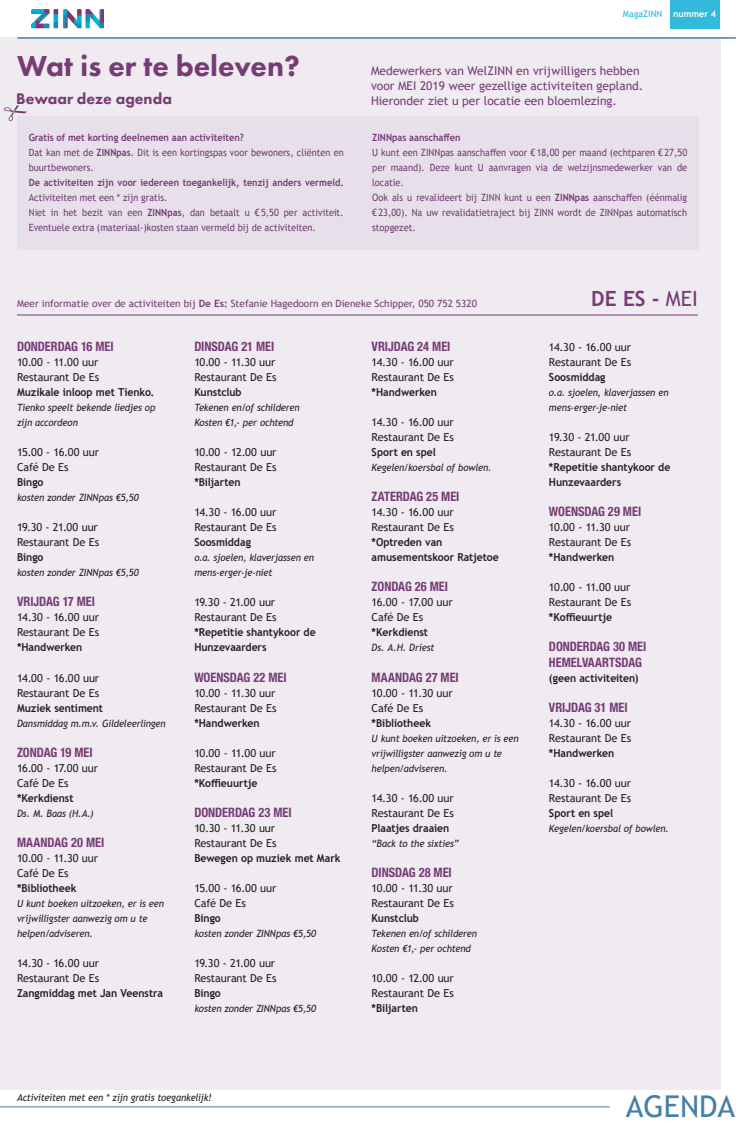
<style>
.page{position:relative;width:749px;height:1129px;background:#fff}
.page>*{position:absolute;margin:0;border:0;box-sizing:border-box;transform-origin:0 0}
.t1{font:800 30px "Futura PT";color:#753c76}
.t2{font:30px "Trebuchet MS";color:#477fa7}
.t3{font:700 20.9px "Trebuchet MS";color:#753c76}
.t4{font:800 16px "Futura PT";color:#753c76}
.t5{font:700 condensed 13px/15px "Helvetica Neue LT Std";letter-spacing:-.005em;color:#753c76;scale:.95 1}
.t6{font:12px/15px "Trebuchet MS";color:#753c76}
.t7{font:11px/15px "Trebuchet MS";letter-spacing:-.01em;color:#231f20}
.t8{font:700 11px/15px "Trebuchet MS";letter-spacing:-.005em;color:#231f20;scale:.95 1}
.t9{font:italic 10px/15px "Trebuchet MS";letter-spacing:-.015em;color:#231f20;scale:.95 1}
.t10{font:10px/15px "Trebuchet MS";color:#753c76;scale:.92 1}
.t11{font:10px "Trebuchet MS";color:#753c76}
.t12{font:700 10px "Trebuchet MS";color:#753c76;scale:.92 1}
.t13{font:9px "Trebuchet MS";color:#2bb2db}
.s1{font-weight:700}
.s2{font-weight:700;color:#fff}
.s3{font-weight:400}
</style>
<div class="page">
<div style="left:0;top:37px;width:720px;height:1052px;background:#f0eaf1"></div>
<div style="left:669px;top:0;width:50px;height:28px;background:#33b9db"></div>
<img style="left:32px;top:10px;width:71px;height:19px">
<hr style="left:0;top:1106px;width:609px;height:1px;background:#477fa7">
<hr style="left:17px;top:37px;width:718px;height:1px;background:#477fa7">
<div style="left:18px;top:117px;width:680px;height:133px;background:#e7e0ea"></div>
<svg style="left:4px;top:105px;width:23px;height:16px"></svg>
<hr style="left:17px;top:315px;width:680px;height:1px;background:#753c76">
<h1 class="t1" style="left:17px;top:47px;width:284px">Wat is er te beleven?</h1>
<h3 class="t4" style="left:16px;top:88px;width:157px">Bewaar deze agenda</h3>
<p class="t10" style="left:29px;top:130px;width:344px"><span class="s1">Gratis of met korting deelnemen aan activiteiten?<br></span>Dat kan met de <span class="s1">ZINNpas</span>. Dit is een kortingspas voor bewoners, cliënten en buurtbewoners.</p>
<p class="t12" style="left:29px;top:176px;width:344px">De activiteiten zijn voor iedereen toegankelijk, tenzij anders vermeld.</p>
<p class="t10" style="left:29px;top:190px;width:343px">Activiteiten met een * zijn gratis.<br>Niet in het bezit van een <span class="s1">ZINNpas</span>, dan betaalt u €5,50 per activiteit.<br>Eventuele extra (materiaal-)kosten staan vermeld bij de activiteiten.</p>
<p class="t13" style="left:622px;top:9px;width:95px">MagaZINN <span class="s2">nummer 4</span></p>
<p class="t6" style="left:371px;top:63px;width:274px">Medewerkers van WelZINN en vrijwilligers hebben voor MEI 2019 weer gezellige activiteiten gepland.<br>Hieronder ziet u per locatie een bloemlezing.</p>
<p class="t12" style="left:372px;top:131px;width:97px">ZINNpas aanschaffen</p>
<p class="t10" style="left:372px;top:145px;width:344px">U kunt een ZINNpas aanschaffen voor € 18,00 per maand (echtparen €27,50 per maand). Deze kunt U aanvragen via de welzijnsmedewerker van de locatie.<br>Ook als u revalideert bij ZINN kunt u een <span class="s1">ZINNpas</span> aanschaffen (éénmalig €23,00). Na uw revalidatietraject bij ZINN wordt de ZINNpas automatisch stopgezet.</p>
<p class="t11" style="left:17px;top:297px;width:461px">Meer informatie over de activiteiten bij <span class="s1">De Es:</span> Stefanie Hagedoorn en Dieneke Schipper, 050 752 5320</p>
<h2 class="t3" style="left:591px;top:286px;width:108px">DE ES - <span class="s3">MEI</span></h2>
<p class="t5" style="left:17px;top:339px;width:103px">DONDERDAG 16 MEI</p>
<p class="t7" style="left:17px;top:355px;width:84px">10.00 - 11.00 uur<br>Restaurant De Es</p>
<p class="t8" style="left:17px;top:385px;width:146px">Muzikale inloop met Tienko.</p>
<p class="t9" style="left:17px;top:400px;width:147px">Tienko speelt bekende liedjes op zijn accordeon</p>
<p class="t7" style="left:17px;top:445px;width:83px">15.00 - 16.00 uur<br>Café De Es</p>
<p class="t8" style="left:17px;top:475px;width:29px">Bingo</p>
<p class="t9" style="left:17px;top:490px;width:130px">kosten zonder ZINNpas €5,50</p>
<p class="t7" style="left:17px;top:520px;width:84px">19.30 - 21.00 uur<br>Restaurant De Es</p>
<p class="t8" style="left:17px;top:550px;width:29px">Bingo</p>
<p class="t9" style="left:17px;top:565px;width:130px">kosten zonder ZINNpas €5,50</p>
<p class="t5" style="left:17px;top:594px;width:84px">VRIJDAG 17 MEI</p>
<p class="t7" style="left:17px;top:610px;width:84px">14.30 - 16.00 uur<br>Restaurant De Es</p>
<p class="t8" style="left:17px;top:640px;width:70px">*Handwerken</p>
<p class="t7" style="left:17px;top:670px;width:84px">14.00 - 16.00 uur<br>Restaurant De Es</p>
<p class="t8" style="left:17px;top:700px;width:92px">Muziek sentiment</p>
<p class="t9" style="left:17px;top:715px;width:158px">Dansmiddag m.m.v. Gildeleerlingen</p>
<p class="t5" style="left:17px;top:744px;width:81px">ZONDAG 19 MEI</p>
<p class="t7" style="left:17px;top:760px;width:82px">16.00 - 17.00 uur<br>Café De Es</p>
<p class="t8" style="left:17px;top:790px;width:61px">*Kerkdienst</p>
<p class="t9" style="left:17px;top:805px;width:82px">Ds. M. Baas (H.A.)</p>
<p class="t5" style="left:17px;top:834px;width:93px">MAANDAG 20 MEI</p>
<p class="t7" style="left:17px;top:850px;width:83px">10.00 - 11.30 uur<br>Café De Es</p>
<p class="t8" style="left:17px;top:880px;width:64px">*Bibliotheek</p>
<p class="t9" style="left:17px;top:895px;width:156px">U kunt boeken uitzoeken, er is een vrijwilligster aanwezig om u te helpen/adviseren.</p>
<p class="t7" style="left:17px;top:955px;width:84px">14.30 - 16.00 uur<br>Restaurant De Es</p>
<p class="t8" style="left:17px;top:985px;width:155px">Zangmiddag met Jan Veenstra</p>
<p class="t5" style="left:194px;top:339px;width:86px">DINSDAG 21 MEI</p>
<p class="t7" style="left:194px;top:355px;width:84px">10.00 - 11.30 uur<br>Restaurant De Es</p>
<p class="t8" style="left:194px;top:385px;width:51px">Kunstclub</p>
<p class="t9" style="left:194px;top:400px;width:112px">Tekenen en/of schilderen<br>Kosten €1,- per ochtend</p>
<p class="t7" style="left:194px;top:445px;width:84px">10.00 - 12.00 uur<br>Restaurant De Es</p>
<p class="t8" style="left:194px;top:475px;width:50px">*Biljarten</p>
<p class="t7" style="left:194px;top:505px;width:84px">14.30 - 16.00 uur<br>Restaurant De Es</p>
<p class="t8" style="left:194px;top:535px;width:61px">Soosmiddag</p>
<p class="t9" style="left:194px;top:550px;width:127px">o.a. sjoelen, klaverjassen en mens-erger-je-niet</p>
<p class="t7" style="left:194px;top:595px;width:84px">19.30 - 21.00 uur<br>Restaurant De Es</p>
<p class="t8" style="left:194px;top:625px;width:129px">*Repetitie shantykoor de<br>Hunzevaarders</p>
<p class="t5" style="left:194px;top:669px;width:98px">WOENSDAG 22 MEI</p>
<p class="t7" style="left:194px;top:685px;width:84px">10.00 - 11.30 uur<br>Restaurant De Es</p>
<p class="t8" style="left:194px;top:715px;width:70px">*Handwerken</p>
<p class="t7" style="left:194px;top:745px;width:84px">10.00 - 11.00 uur<br>Restaurant De Es</p>
<p class="t8" style="left:194px;top:775px;width:68px">*Koffieuurtje</p>
<p class="t5" style="left:194px;top:804px;width:104px">DONDERDAG 23 MEI</p>
<p class="t7" style="left:194px;top:820px;width:84px">10.30 - 11.30 uur<br>Restaurant De Es</p>
<p class="t8" style="left:194px;top:850px;width:155px">Bewegen op muziek met Mark</p>
<p class="t7" style="left:194px;top:880px;width:83px">15.00 - 16.00 uur<br>Café De Es</p>
<p class="t8" style="left:194px;top:910px;width:29px">Bingo</p>
<p class="t9" style="left:194px;top:925px;width:130px">kosten zonder ZINNpas €5,50</p>
<p class="t7" style="left:194px;top:955px;width:84px">19.30 - 21.00 uur<br>Restaurant De Es</p>
<p class="t8" style="left:194px;top:985px;width:29px">Bingo</p>
<p class="t9" style="left:194px;top:1000px;width:130px">kosten zonder ZINNpas €5,50</p>
<p class="t5" style="left:371px;top:339px;width:84px">VRIJDAG 24 MEI</p>
<p class="t7" style="left:371px;top:355px;width:84px">14.30 - 16.00 uur<br>Restaurant De Es</p>
<p class="t8" style="left:371px;top:385px;width:70px">*Handwerken</p>
<p class="t7" style="left:371px;top:415px;width:84px">14.30 - 16.00 uur<br>Restaurant De Es</p>
<p class="t8" style="left:371px;top:445px;width:69px">Sport en spel</p>
<p class="t9" style="left:371px;top:460px;width:128px">Kegelen/koersbal of bowlen.</p>
<p class="t5" style="left:371px;top:489px;width:94px">ZATERDAG 25 MEI</p>
<p class="t7" style="left:371px;top:505px;width:84px">14.30 - 16.00 uur<br>Restaurant De Es</p>
<p class="t8" style="left:371px;top:535px;width:135px">*Optreden van amusementskoor Ratjetoe</p>
<p class="t5" style="left:371px;top:579px;width:82px">ZONDAG 26 MEI</p>
<p class="t7" style="left:371px;top:595px;width:82px">16.00 - 17.00 uur<br>Café De Es</p>
<p class="t8" style="left:371px;top:625px;width:61px">*Kerkdienst</p>
<p class="t9" style="left:371px;top:640px;width:68px">Ds. A.H. Driest</p>
<p class="t5" style="left:371px;top:669px;width:93px">MAANDAG 27 MEI</p>
<p class="t7" style="left:371px;top:685px;width:83px">10.00 - 11.30 uur<br>Café De Es</p>
<p class="t8" style="left:371px;top:715px;width:64px">*Bibliotheek</p>
<p class="t9" style="left:371px;top:730px;width:156px">U kunt boeken uitzoeken, er is een vrijwilligster aanwezig om u te helpen/adviseren.</p>
<p class="t7" style="left:371px;top:790px;width:84px">14.30 - 16.00 uur<br>Restaurant De Es</p>
<p class="t8" style="left:371px;top:820px;width:83px">Plaatjes draaien</p>
<p class="t9" style="left:371px;top:835px;width:93px">“Back to the sixties”</p>
<p class="t5" style="left:371px;top:864px;width:86px">DINSDAG 28 MEI</p>
<p class="t7" style="left:371px;top:880px;width:84px">10.00 - 11.30 uur<br>Restaurant De Es</p>
<p class="t8" style="left:371px;top:910px;width:51px">Kunstclub</p>
<p class="t9" style="left:371px;top:925px;width:112px">Tekenen en/of schilderen<br>Kosten €1,- per ochtend</p>
<p class="t7" style="left:371px;top:970px;width:84px">10.00 - 12.00 uur<br>Restaurant De Es</p>
<p class="t8" style="left:371px;top:1000px;width:50px">*Biljarten</p>
<p class="t7" style="left:549px;top:340px;width:84px">14.30 - 16.00 uur<br>Restaurant De Es</p>
<p class="t8" style="left:549px;top:370px;width:61px">Soosmiddag</p>
<p class="t9" style="left:549px;top:385px;width:127px">o.a. sjoelen, klaverjassen en mens-erger-je-niet</p>
<p class="t7" style="left:549px;top:430px;width:84px">19.30 - 21.00 uur<br>Restaurant De Es</p>
<p class="t8" style="left:549px;top:460px;width:129px">*Repetitie shantykoor de<br>Hunzevaarders</p>
<p class="t5" style="left:549px;top:504px;width:98px">WOENSDAG 29 MEI</p>
<p class="t7" style="left:549px;top:520px;width:84px">10.00 - 11.30 uur<br>Restaurant De Es</p>
<p class="t8" style="left:549px;top:550px;width:70px">*Handwerken</p>
<p class="t7" style="left:549px;top:580px;width:84px">10.00 - 11.00 uur<br>Restaurant De Es</p>
<p class="t8" style="left:549px;top:610px;width:68px">*Koffieuurtje</p>
<p class="t5" style="left:549px;top:639px;width:104px">DONDERDAG 30 MEI<br>HEMELVAARTSDAG</p>
<p class="t8" style="left:549px;top:670px;width:96px">(geen activiteiten)</p>
<p class="t5" style="left:549px;top:699px;width:84px">VRIJDAG 31 MEI</p>
<p class="t7" style="left:549px;top:715px;width:84px">14.30 - 16.00 uur<br>Restaurant De Es</p>
<p class="t8" style="left:549px;top:745px;width:70px">*Handwerken</p>
<p class="t7" style="left:549px;top:775px;width:84px">14.30 - 16.00 uur<br>Restaurant De Es</p>
<p class="t8" style="left:549px;top:805px;width:69px">Sport en spel</p>
<p class="t9" style="left:549px;top:820px;width:128px">Kegelen/koersbal of bowlen.</p>
<p class="t9" style="left:17px;top:1090px;width:207px">Activiteiten met een * zijn gratis toegankelijk!</p>
<h1 class="t2" style="left:625px;top:1087px;width:111px">AGENDA</h1>
</div>
